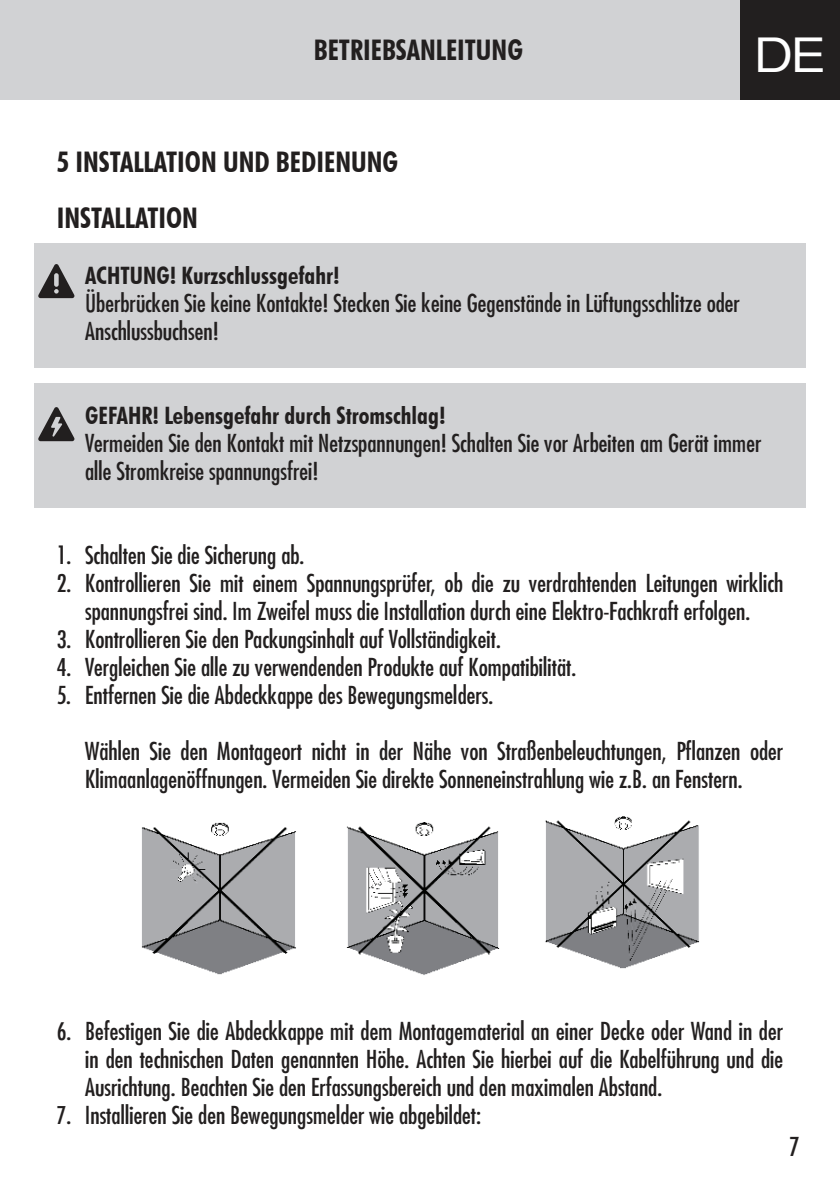
<style>
.page{position:relative;width:840px;height:1191px;background:#fff}
.page>*{position:absolute;margin:0;border:0;box-sizing:border-box;transform-origin:0 0}
.t1{font:48px "Agent Ext DB Normal";color:#fff}
.t2{font:700 condensed 28.4px/56px "Futura BT";color:#221f1f}
.t3{font:condensed 25.6px "Futura";color:#221f1f}
.t4{font:condensed 24px/28px "Futura";color:#221f1f}
.t5{font:700 condensed 24px "Futura BT";color:#221f1f}
</style>
<div class="page">
<div style="left:0;top:0;width:839px;height:99px;background:#d1d2d4"></div>
<div style="left:740px;top:0;width:99px;height:99px;background:#221f1f"></div>
<div style="left:34px;top:243px;width:771px;height:52px;background:#d1d2d4"></div>
<div style="left:34px;top:292px;width:771px;height:76px;background:#d1d2d4"></div>
<div style="left:34px;top:383px;width:771px;height:52px;background:#d1d2d4"></div>
<div style="left:34px;top:432px;width:771px;height:76px;background:#d1d2d4"></div>
<svg style="left:38px;top:264px;width:36px;height:34px"></svg>
<svg style="left:38px;top:407px;width:36px;height:34px"></svg>
<img style="left:141px;top:822px;width:155px;height:153px">
<img style="left:346px;top:822px;width:154px;height:153px">
<img style="left:545px;top:816px;width:155px;height:153px">
<p class="t2" style="left:313px;top:25px;width:211px">BETRIEBSANLEITUNG</p>
<h1 class="t1" style="left:755px;top:27px;width:70px">DE</h1>
<p class="t2" style="left:57px;top:136px;width:343px">5 INSTALLATION UND BEDIENUNG<br>INSTALLATION</p>
<p class="t5" style="left:85px;top:266px;width:256px">ACHTUNG! Kurzschlussgefahr!</p>
<p class="t4" style="left:85px;top:289px;width:656px">Überbrücken Sie keine Kontakte! Stecken Sie keine Gegenstände in Lüftungsschlitze oder<br>Anschlussbuchsen!</p>
<p class="t5" style="left:85px;top:406px;width:362px">GEFAHR! Lebensgefahr durch Stromschlag!</p>
<p class="t4" style="left:85px;top:429px;width:677px">Vermeiden Sie den Kontakt mit Netzspannungen! Schalten Sie vor Arbeiten am Gerät immer alle Stromkreise spannungsfrei!</p>
<p class="t4" style="left:57px;top:541px;width:249px">1. Schalten Sie die Sicherung ab.</p>
<p class="t4" style="left:57px;top:569px;width:727px;text-align:center">2. Kontrollieren Sie mit einem Spannungsprüfer, ob die zu verdrahtenden Leitungen wirklich spannungsfrei sind. Im Zweifel muss die Installation durch eine Elektro-Fachkraft erfolgen.</p>
<p class="t4" style="left:57px;top:625px;width:445px">3. Kontrollieren Sie den Packungsinhalt auf Vollständigkeit.</p>
<p class="t4" style="left:57px;top:653px;width:521px">4. Vergleichen Sie alle zu verwendenden Produkte auf Kompatibilität.</p>
<p class="t4" style="left:57px;top:681px;width:438px">5. Entfernen Sie die Abdeckkappe des Bewegungsmelders.</p>
<p class="t4" style="left:85px;top:737px;width:699px">Wählen Sie den Montageort nicht in der Nähe von Straßenbeleuchtungen, Pflanzen oder<br>Klimaanlagenöffnungen. Vermeiden Sie direkte Sonneneinstrahlung wie z.B. an Fenstern.</p>
<p class="t4" style="left:85px;top:1017px;width:699px;text-align:justify;text-indent:-28px">6. Befestigen Sie die Abdeckkappe mit dem Montagematerial an einer Decke oder Wand in der in den technischen Daten genannten Höhe. Achten Sie hierbei auf die Kabelführung und die Ausrichtung. Beachten Sie den Erfassungsbereich und den maximalen Abstand.</p>
<p class="t4" style="left:57px;top:1101px;width:425px">7. Installieren Sie den Bewegungsmelder wie abgebildet:</p>
<p class="t3" style="left:788px;top:1132px;width:12px">7</p>
</div>
